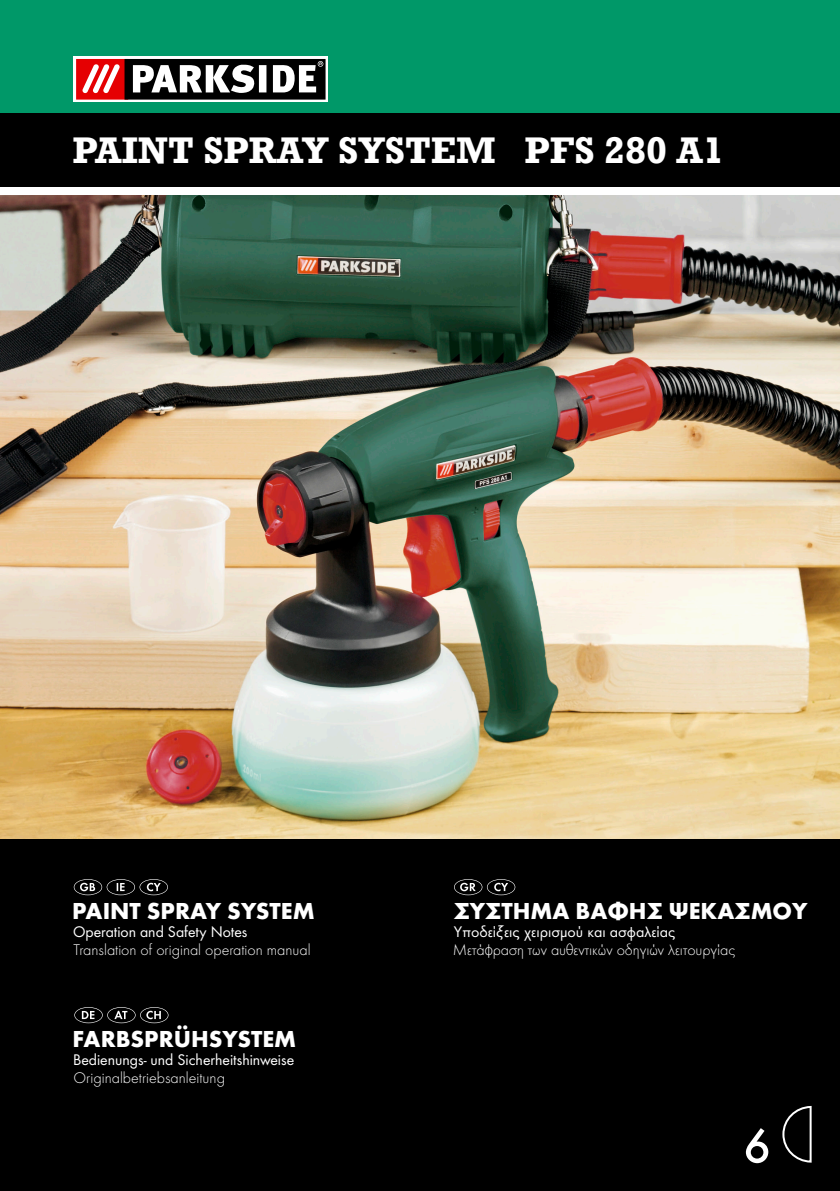
<style>
.page{position:relative;width:840px;height:1191px;background:#fff}
.page>*{position:absolute;margin:0;border:0;box-sizing:border-box;transform-origin:0 0}
.t1{font:500 50px "Futura";color:#fff}
.t2{font:700 38px "Rockwell";color:#fff}
.t3{font:700 24px "Futura";color:#fff}
.t4{font:300 16px "Futura";color:#fff}
.t5{font:16px "Futura Boo";color:#fff}
</style>
<div class="page">
<img style="left:0;top:195px;width:839px;height:644px">
<div style="left:0;top:0;width:839px;height:139px;background:#009868"></div>
<div style="left:74px;top:57px;width:254px;height:45px;background:#fff"></div>
<svg style="left:76px;top:59px;width:249px;height:41px"></svg>
<div style="left:0;top:113px;width:839px;height:74px;background:#000"></div>
<div style="left:0;top:839px;width:839px;height:352px;background:#000"></div>
<svg style="left:74px;top:879px;width:94px;height:16px"></svg>
<svg style="left:782px;top:1105px;width:30px;height:58px"></svg>
<svg style="left:74px;top:1007px;width:94px;height:16px"></svg>
<svg style="left:454px;top:879px;width:61px;height:16px"></svg>
<h2 class="t2" style="left:73px;top:127px;width:652px">PAINT SPRAY SYSTEM PFS 280 A1</h2>
<h3 class="t3" style="left:72px;top:896px;width:244px">PAINT SPRAY SYSTEM</h3>
<p class="t5" style="left:73px;top:922px;width:176px">Operation and Safety Notes</p>
<p class="t4" style="left:73px;top:941px;width:238px">Translation of original operation manual</p>
<h3 class="t3" style="left:73px;top:1024px;width:152px">FARBSPRÜHSYSTEM</h3>
<p class="t5" style="left:73px;top:1050px;width:222px">Bedienungs- und Sicherheitshinweise</p>
<p class="t4" style="left:73px;top:1068px;width:153px">Originalbetriebsanleitung</p>
<h3 class="t3" style="left:453px;top:896px;width:355px">ΣΥΣΤΗΜΑ ΒΑΦΗΣ ΨΕΚΑΣΜΟΥ</h3>
<p class="t5" style="left:453px;top:922px;width:223px">Υποδείξεις χειρισμού και ασφαλείας</p>
<p class="t4" style="left:452px;top:941px;width:284px">Μετάφραση των αυθεντικών οδηγιών λειτουργίας</p>
<h1 class="t1" style="left:742px;top:1116px;width:30px">6</h1>
</div>
